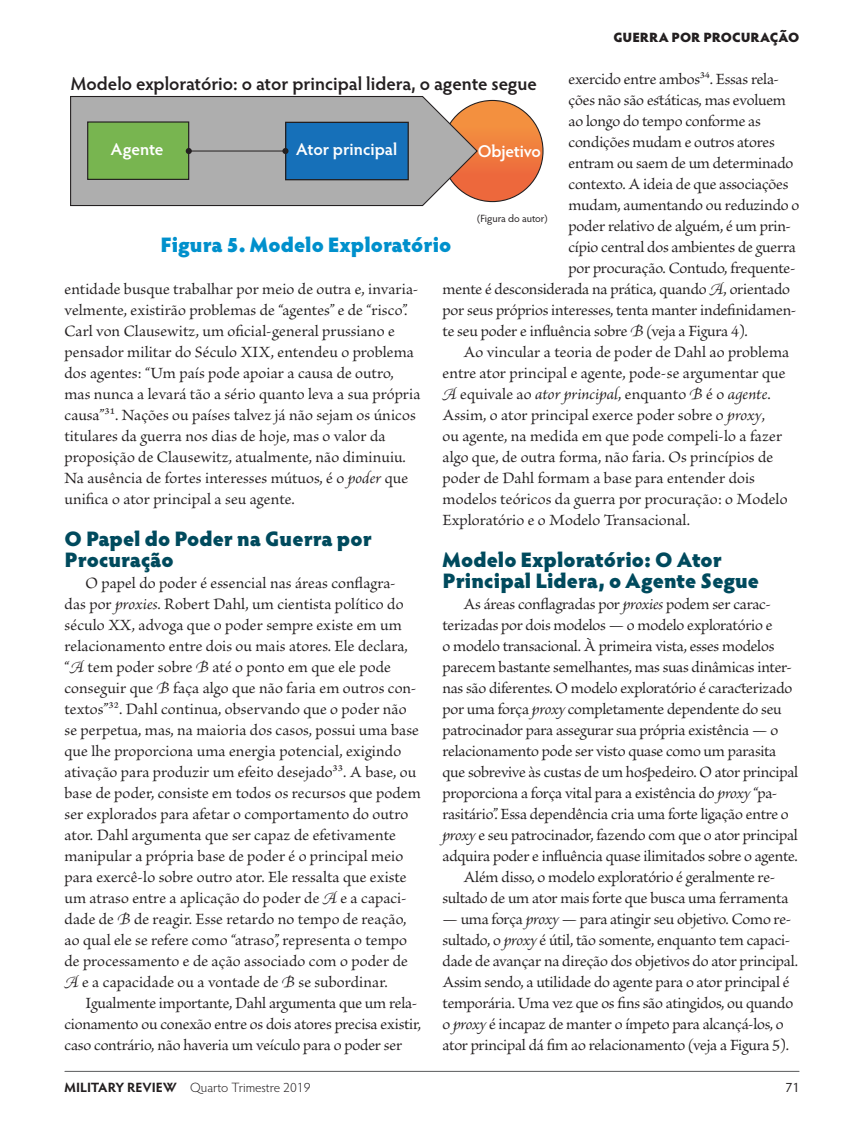
<style>
.page{position:relative;width:864px;height:1134px;background:#fff}
.page>*{position:absolute;margin:0;border:0;box-sizing:border-box;transform-origin:0 0}
.t1{font:900 21px/21px "Hypatia Sans Pro";color:#004a5d}
.t2{font:900 21px "Hypatia Sans Pro";color:#0090cc}
.t3{font:600 18.6px "Hypatia Sans Pro";color:#231f20}
.t4{font:600 17.1px "Hypatia Sans Pro";letter-spacing:-.005em;color:#fff}
.t5{font:16.5px/21px "Brioso Pro";letter-spacing:-.005em;color:#231f20}
.t6{font:300 13.5px "Hypatia Sans Pro";color:#231f20}
.t7{font:900 13.5px "Hypatia Sans Pro";color:#231f20}
.t8{font:13.5px "Hypatia Sans Pro";color:#231f20}
.t9{font:10.5px "Hypatia Sans Pro";color:#231f20}
.s1{font-style:italic}
.s2{font-weight:700}
</style>
<div class="page">
<hr style="left:65px;top:1071px;width:734px;height:1px;background:#58595b">
<svg style="left:442px;top:100px;width:101px;height:102px;background:#e9793d"></svg>
<svg style="left:70px;top:96px;width:409px;height:111px;background:#b0aaa7"></svg>
<div style="left:286px;top:122px;width:122px;height:58px;background:#1670b9"></div>
<div style="left:285px;top:122px;width:124px;height:58px;border:1px solid #231f20"></div>
<div style="left:88px;top:122px;width:101px;height:57px;background:#78b550"></div>
<div style="left:87px;top:121px;width:102px;height:59px;border:1px solid #231f20"></div>
<hr style="left:189px;top:151px;width:97px;height:1px;background:#231f20">
<svg style="left:186px;top:148px;width:6px;height:6px"></svg>
<div style="left:282px;top:148px;width:7px;height:6px;background:#231f20;border-radius:50%"></div>
<p class="t7" style="left:613px;top:27px;width:188px">GUERRA POR PROCURAÇÃO</p>
<p class="t5" style="left:569px;top:69px;width:212px">exercido entre ambos34. Essas rela-</p>
<p class="t5" style="left:569px;top:90px;width:219px">ções não são estáticas, mas evoluem</p>
<p class="t5" style="left:569px;top:111px;width:194px">ao longo do tempo conforme as</p>
<p class="t5" style="left:569px;top:132px;width:208px">condições mudam e outros atores</p>
<p class="t5" style="left:569px;top:153px;width:226px">entram ou saem de um determinado</p>
<p class="t5" style="left:569px;top:174px;width:222px">contexto. A ideia de que associações</p>
<p class="t5" style="left:569px;top:195px;width:232px">mudam, aumentando ou reduzindo o</p>
<p class="t5" style="left:569px;top:216px;width:224px">poder relativo de alguém, é um prin-</p>
<p class="t5" style="left:569px;top:237px;width:229px">cípio central dos ambientes de guerra</p>
<p class="t5" style="left:569px;top:258px;width:229px">por procuração. Contudo, frequente-</p>
<p class="t5" style="left:443px;top:279px;width:349px">mente é desconsiderada na prática, quando <span class="s1">A</span>, orientado</p>
<p class="t5" style="left:443px;top:300px;width:355px">por seus próprios interesses, tenta manter indefinidamen-</p>
<p class="t5" style="left:443px;top:321px;width:307px">te seu poder e influência sobre <span class="s1">B</span> (veja a Figura 4).</p>
<p class="t5" style="left:464px;top:342px;width:327px">Ao vincular a teoria de poder de Dahl ao problema</p>
<p class="t5" style="left:443px;top:364px;width:344px">entre ator principal e agente, pode-se argumentar que</p>
<p class="t5" style="left:443px;top:385px;width:330px"><span class="s1">A</span> equivale ao <span class="s1">ator principal</span>, enquanto <span class="s1">B</span> é o <span class="s1">agente</span>.</p>
<p class="t5" style="left:443px;top:406px;width:324px">Assim, o ator principal exerce poder sobre o <span class="s1">proxy</span>,</p>
<p class="t5" style="left:443px;top:427px;width:341px">ou agente, na medida em que pode compeli-lo a fazer</p>
<p class="t5" style="left:443px;top:448px;width:332px">algo que, de outra forma, não faria. Os princípios de</p>
<p class="t5" style="left:443px;top:469px;width:314px">poder de Dahl formam a base para entender dois</p>
<p class="t5" style="left:443px;top:490px;width:347px">modelos teóricos da guerra por procuração: o Modelo</p>
<p class="t5" style="left:443px;top:511px;width:249px">Exploratório e o Modelo Transacional.</p>
<p class="t1" style="left:442px;top:548px;width:318px">Modelo Exploratório: O Ator<br>Principal Lidera, o Agente Segue</p>
<p class="t5" style="left:464px;top:594px;width:309px">As áreas conflagradas por <span class="s1">proxies</span> podem ser carac-</p>
<p class="t5" style="left:443px;top:615px;width:331px">terizadas por dois modelos — o modelo exploratório e</p>
<p class="t5" style="left:443px;top:636px;width:333px">o modelo transacional. À primeira vista, esses modelos</p>
<p class="t5" style="left:443px;top:657px;width:351px">parecem bastante semelhantes, mas suas dinâmicas inter-</p>
<p class="t5" style="left:443px;top:678px;width:351px">nas são diferentes. O modelo exploratório é caracterizado</p>
<p class="t5" style="left:443px;top:699px;width:341px">por uma força <span class="s1">proxy</span> completamente dependente do seu</p>
<p class="t5" style="left:443px;top:720px;width:337px">patrocinador para assegurar sua própria existência — o</p>
<p class="t5" style="left:443px;top:741px;width:335px">relacionamento pode ser visto quase como um parasita</p>
<p class="t5" style="left:443px;top:762px;width:357px">que sobrevive às custas de um hospedeiro. O ator principal</p>
<p class="t5" style="left:443px;top:783px;width:337px">proporciona a força vital para a existência do <span class="s1">proxy</span> “pa-</p>
<p class="t5" style="left:443px;top:804px;width:348px">rasitário”. Essa dependência cria uma forte ligação entre o</p>
<p class="t5" style="left:443px;top:825px;width:357px"><span class="s1">proxy</span> e seu patrocinador, fazendo com que o ator principal</p>
<p class="t5" style="left:443px;top:846px;width:357px">adquira poder e influência quase ilimitados sobre o agente.</p>
<p class="t5" style="left:464px;top:867px;width:313px">Além disso, o modelo exploratório é geralmente re-</p>
<p class="t5" style="left:443px;top:888px;width:347px">sultado de um ator mais forte que busca uma ferramenta</p>
<p class="t5" style="left:443px;top:909px;width:357px">— uma força <span class="s1">proxy</span> — para atingir seu objetivo. Como re&shy;sultado, o <span class="s1">proxy</span> é útil, tão somente, enquanto tem capaci&shy;dade de avançar na direção dos objetivos do ator principal.<br>Assim sendo, a utilidade do agente para o ator principal é temporária. Uma vez que os fins são atingidos, ou quando o <span class="s1">proxy</span> é incapaz de manter o ímpeto para alcançá-los, o ator principal dá fim ao relacionamento (veja a Figura 5).</p>
<p class="t3" style="left:71px;top:70px;width:468px">Modelo exploratório: o ator principal lidera, o agente segue</p>
<p class="t4" style="left:111px;top:137px;width:54px">Agente</p>
<p class="t4" style="left:296px;top:137px;width:102px">Ator principal</p>
<p class="t4" style="left:478px;top:140px;width:65px">Objetivo</p>
<p class="t9" style="left:477px;top:212px;width:72px">(Figura do autor)</p>
<p class="t2" style="left:161px;top:229px;width:292px">Figura 5. Modelo Exploratório</p>
<p class="t5" style="left:64px;top:279px;width:358px">entidade busque trabalhar por meio de outra e, invaria&shy;velmente, existirão problemas de “agentes” e de “risco”.<br>Carl von Clausewitz, um oficial-general prussiano e pensador militar do Século XIX, entendeu o problema dos agentes: “Um país pode apoiar a causa de outro, mas nunca a levará tão a sério quanto leva a sua própria causa”31. Nações ou países talvez já não sejam os únicos titulares da guerra nos dias de hoje, mas o valor da proposição de Clausewitz, atualmente, não diminuiu.<br>Na ausência de fortes interesses mútuos, é o <span class="s1">poder</span> que unifica o ator principal a seu agente.</p>
<p class="t1" style="left:64px;top:527px;width:309px">O Papel do Poder na Guerra por<br>Procuração</p>
<p class="t5" style="left:65px;top:573px;width:358px;text-indent:21px">O papel do poder é essencial nas áreas conflagra&shy;das por <span class="s1">proxies</span>. Robert Dahl, um cientista político do século XX, advoga que o poder sempre existe em um relacionamento entre dois ou mais atores. Ele declara, “<span class="s1">A</span> tem poder sobre <span class="s1">B</span> até o ponto em que ele pode conseguir que <span class="s1">B</span> faça algo que não faria em outros con&shy;textos”32. Dahl continua, observando que o poder não se perpetua, mas, na maioria dos casos, possui uma base que lhe proporciona uma energia potencial, exigindo ativação para produzir um efeito desejado33. A base, ou base de poder, consiste em todos os recursos que podem ser explorados para afetar o comportamento do outro ator. Dahl argumenta que ser capaz de efetivamente manipular a própria base de poder é o principal meio para exercê-lo sobre outro ator. Ele ressalta que existe um atraso entre a aplicação do poder de <span class="s1">A</span> e a capaci&shy;dade de <span class="s1">B</span> de reagir. Esse retardo no tempo de reação, ao qual ele se refere como “atraso”, representa o tempo de processamento e de ação associado com o poder de <span class="s1">A</span> e a capacidade ou a vontade de <span class="s1">B</span> se subordinar.</p>
<p class="t5" style="left:65px;top:993px;width:358px;text-indent:21px">Igualmente importante, Dahl argumenta que um rela&shy;cionamento ou conexão entre os dois atores precisa existir, caso contrário, não haveria um veículo para o poder ser</p>
<p class="t6" style="left:64px;top:1079px;width:248px"><span class="s2">MILITARY REVIEW</span> Quarto Trimestre 2019</p>
<p class="t8" style="left:786px;top:1078px;width:15px">71</p>
</div>
